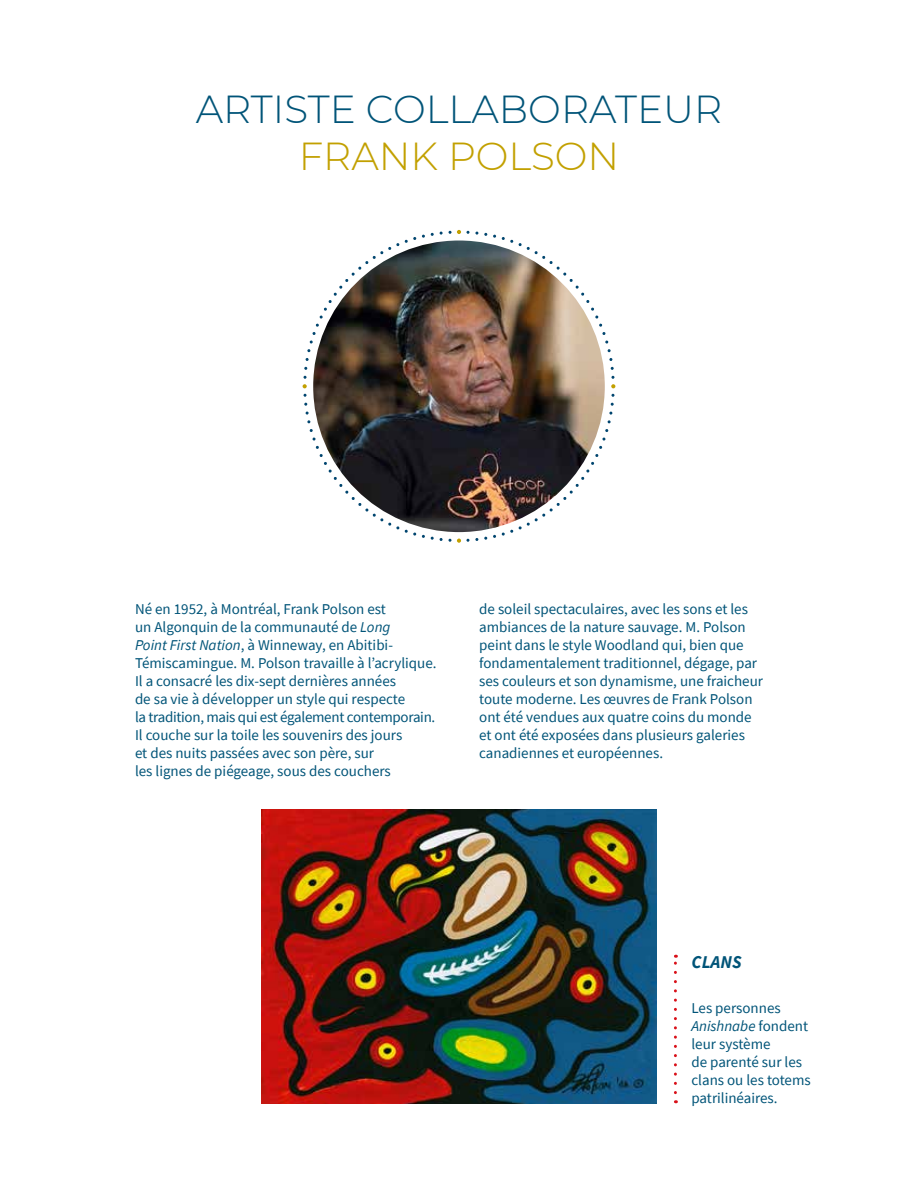
<style>
.page{position:relative;width:918px;height:1188px;background:#fff}
.page>*{position:absolute;margin:0;border:0;box-sizing:border-box;transform-origin:0 0}
.t1{font:300 39px "Montserrat";color:#005478}
.t2{font:300 39px "Montserrat";color:#c2a000}
.t3{font:italic 700 18px "Source Sans Pro";color:#005478}
.t4{font:15px/18px "Source Sans Pro";color:#005478}
.s1{font-style:italic}
</style>
<div class="page">
<svg style="left:303px;top:394px;width:312px;height:149px"></svg>
<svg style="left:303px;top:230px;width:312px;height:158px"></svg>
<img style="left:313px;top:241px;width:292px;height:291px;border-radius:146px">
<img style="left:261px;top:809px;width:396px;height:294px">
<svg style="left:674px;top:955px;width:3px;height:138px"></svg>
<h1 class="t1" style="left:196px;top:82px;width:528px">ARTISTE COLLABORATEUR</h1>
<h1 class="t2" style="left:299px;top:129px;width:322px">FRANK POLSON</h1>
<p class="t4" style="left:135px;top:600px;width:303px">Né en 1952, à Montréal, Frank Polson est<br>un Algonquin de la communauté de <span class="s1">Long<br>Point First Nation</span>, à Winneway, en Abitibi-Témiscamingue. M. Polson travaille à l’acrylique.<br>Il a consacré les dix-sept dernières années<br>de sa vie à développer un style qui respecte<br>la tradition, mais qui est également contemporain.<br>Il couche sur la toile les souvenirs des jours<br>et des nuits passées avec son père, sur<br>les lignes de piégeage, sous des couchers</p>
<p class="t4" style="left:479px;top:600px;width:285px">de soleil spectaculaires, avec les sons et les ambiances de la nature sauvage. M. Polson peint dans le style Woodland qui, bien que fondamentalement traditionnel, dégage, par ses couleurs et son dynamisme, une fraicheur toute moderne. Les œuvres de Frank Polson ont été vendues aux quatre coins du monde et ont été exposées dans plusieurs galeries canadiennes et européennes.</p>
<p class="t3" style="left:691px;top:950px;width:52px">CLANS</p>
<p class="t4" style="left:691px;top:999px;width:121px">Les personnes<br><span class="s1">Anishnabe</span> fondent leur système<br>de parenté sur les clans ou les totems patrilinéaires.</p>
</div>
